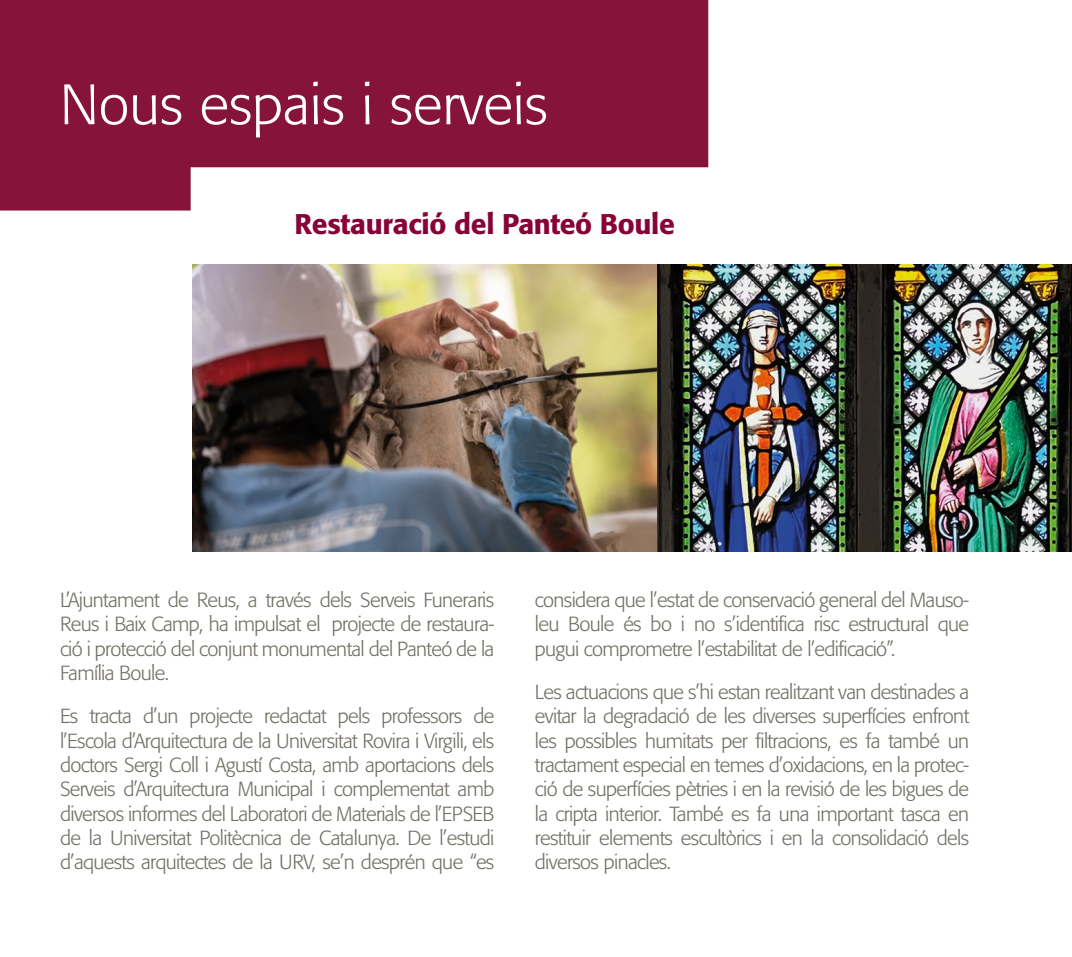
<style>
.page{position:relative;width:1072px;height:957px;background:#fff}
.page>*{position:absolute;margin:0;border:0;box-sizing:border-box;transform-origin:0 0}
.t1{font:300 56.25px "Formata";color:#fff}
.t2{font:500 28.12px "Formata";letter-spacing:-.01em;color:#870337}
.t3{font:300 20.25px/24.3px "Formata";letter-spacing:-.03em;color:#716f65;text-align:justify}
</style>
<div class="page">
<svg style="left:0;top:0;width:708px;height:210px;background:#973657"></svg>
<img style="left:192px;top:265px;width:466px;height:287px">
<img style="left:658px;top:265px;width:413px;height:287px">
<h1 class="t1" style="left:60px;top:72px;width:489px">Nous espais i serveis</h1>
<h2 class="t2" style="left:294px;top:207px;width:382px">Restauració del Panteó Boule</h2>
<p class="t3" style="left:60px;top:588px;width:436px">L’Ajuntament de Reus, a través dels Serveis Funeraris Reus i Baix Camp, ha impulsat el projecte de restaura&shy;ció i protecció del conjunt monumental del Panteó de la Família Boule.</p>
<p class="t3" style="left:60px;top:704px;width:436px">Es tracta d’un projecte redactat pels professors de l’Escola d’Arquitectura de la Universitat Rovira i Virgili, els doctors Sergi Coll i Agustí Costa, amb aportacions dels Serveis d’Arquitectura Municipal i complementat amb diversos informes del Laboratori de Materials de l’EPSEB de la Universitat Politècnica de Catalunya. De l’estudi d’aquests arquitectes de la URV, se’n desprén que “es</p>
<p class="t3" style="left:535px;top:588px;width:436px">considera que l’estat de conservació general del Mauso&shy;leu Boule és bo i no s’identifica risc estructural que pugui comprometre l’estabilitat de l’edificació”.</p>
<p class="t3" style="left:535px;top:680px;width:436px">Les actuacions que s’hi estan realitzant van destinades a evitar la degradació de les diverses superfícies enfront les possibles humitats per filtracions, es fa també un tractament especial en temes d’oxidacions, en la protec&shy;ció de superfícies pètries i en la revisió de les bigues de la cripta interior. També es fa una important tasca en restituir elements escultòrics i en la consolidació dels diversos pinacles.</p>
</div>
